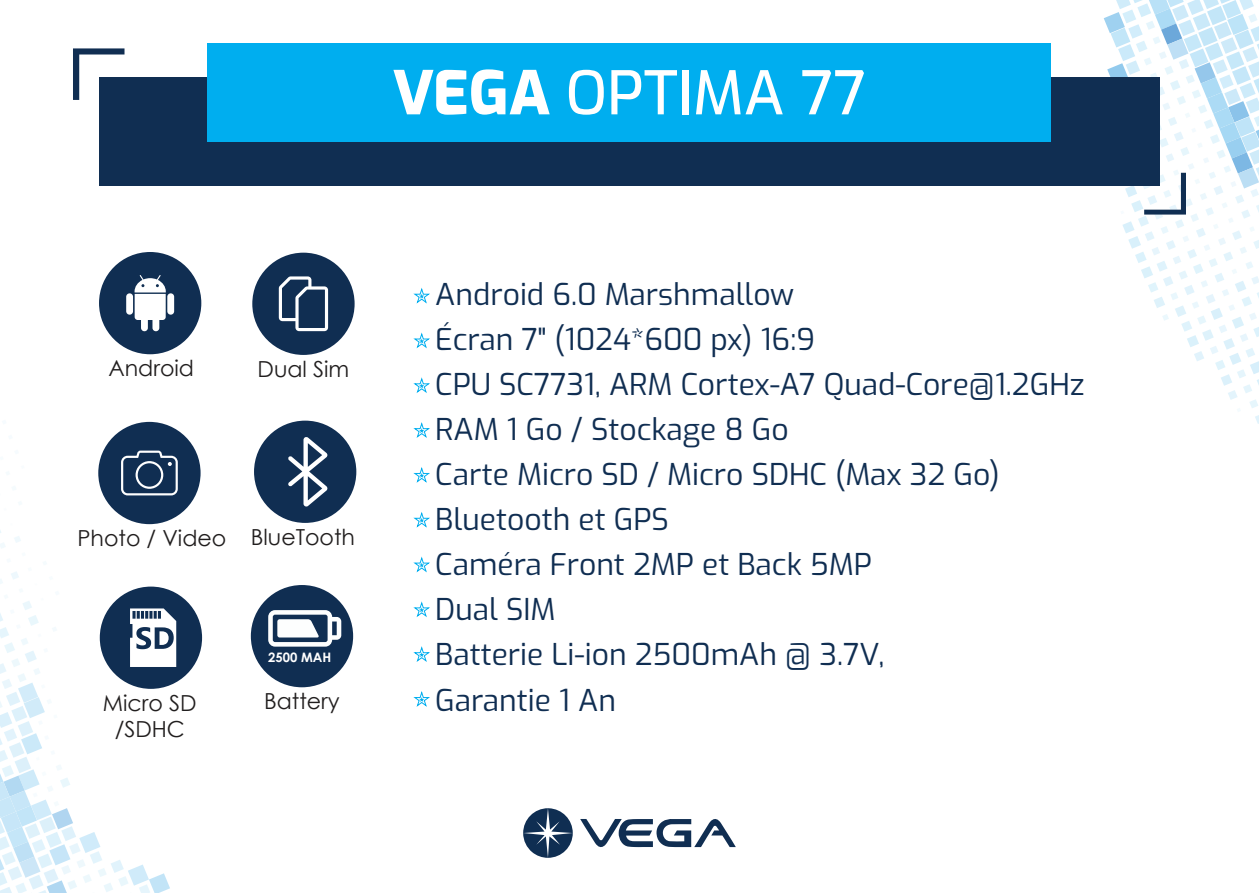
<style>
.page{position:relative;width:1259px;height:893px;background:#fff}
.page>*{position:absolute;margin:0;border:0;box-sizing:border-box;transform-origin:0 0}
.t1{font:500 60px "Exo";color:#fff}
.t2{font:30px/45px "Exo";color:#102e52}
.t3{font:22.2px "Century Gothic";color:#211e1e}
.t4{font:700 12.9px "Century Gothic";color:#fff}
.s1{font-weight:800}
</style>
<div class="page">
<div style="left:99px;top:77px;width:1061px;height:109px;background:#102e52"></div>
<svg style="left:1103px;top:0;width:156px;height:424px"></svg>
<svg style="left:73px;top:48px;width:51px;height:52px"></svg>
<div style="left:208px;top:43px;width:843px;height:99px;background:#00aeef"></div>
<svg style="left:414px;top:333px;width:15px;height:15px"></svg>
<svg style="left:414px;top:378px;width:15px;height:15px"></svg>
<svg style="left:414px;top:423px;width:15px;height:14px"></svg>
<svg style="left:414px;top:467px;width:15px;height:15px"></svg>
<svg style="left:414px;top:647px;width:15px;height:14px"></svg>
<svg style="left:414px;top:692px;width:15px;height:14px"></svg>
<svg style="left:414px;top:512px;width:15px;height:15px"></svg>
<svg style="left:414px;top:557px;width:15px;height:15px"></svg>
<svg style="left:414px;top:602px;width:15px;height:15px"></svg>
<svg style="left:414px;top:288px;width:15px;height:15px"></svg>
<div style="left:100px;top:587px;width:102px;height:102px;background:#102e52;border-radius:50%"></div>
<svg style="left:0;top:523px;width:176px;height:370px"></svg>
<div style="left:98px;top:422px;width:103px;height:102px;background:#102e52;border-radius:50%"></div>
<svg style="left:121px;top:451px;width:57px;height:44px"></svg>
<div style="left:252px;top:253px;width:102px;height:102px;background:#102e52;border-radius:50%"></div>
<svg style="left:279px;top:276px;width:49px;height:55px"></svg>
<div style="left:251px;top:585px;width:102px;height:102px;background:#102e52;border-radius:50%"></div>
<svg style="left:268px;top:610px;width:73px;height:37px"></svg>
<div style="left:99px;top:252px;width:102px;height:102px;background:#102e52;border-radius:50%"></div>
<div style="left:126px;top:293px;width:7px;height:22px;background:#fff;border-radius:3px"></div>
<svg style="left:135px;top:275px;width:31px;height:56px"></svg>
<div style="left:167px;top:293px;width:7px;height:22px;background:#fff;border-radius:3px"></div>
<div style="left:254px;top:421px;width:102px;height:102px;background:#102e52;border-radius:50%"></div>
<svg style="left:288px;top:437px;width:39px;height:69px"></svg>
<svg style="left:523px;top:808px;width:50px;height:50px"></svg>
<svg style="left:580px;top:819px;width:156px;height:29px"></svg>
<h1 class="t1" style="left:393px;top:48px;width:475px"><span class="s1">VEGA</span> OPTIMA 77</h1>
<p class="t3" style="left:108px;top:353px;width:87px">Android</p>
<p class="t3" style="left:258px;top:353px;width:93px">Dual Sim</p>
<p class="t3" style="left:77px;top:522px;width:150px">Photo / Video</p>
<p class="t3" style="left:251px;top:521px;width:106px">BlueTooth</p>
<p class="t4" style="left:268px;top:648px;width:65px">2500 MAH</p>
<p class="t2" style="left:435px;top:270px;width:651px">Android 6.0 Marshmallow<br>Écran 7" (1024*600 px) 16:9<br>CPU SC7731, ARM Cortex-A7 Quad-Core@1.2GHz<br>RAM 1 Go / Stockage 8 Go<br>Carte Micro SD / Micro SDHC (Max 32 Go)<br>Bluetooth et GPS<br>Caméra Front 2MP et Back 5MP<br>Dual SIM<br>Batterie Li-ion 2500mAh @ 3.7V,</p>
<p class="t3" style="left:103px;top:687px;width:95px">Micro SD</p>
<p class="t2" style="left:435px;top:675px;width:182px">Garantie 1 An</p>
<p class="t3" style="left:115px;top:714px;width:72px">/SDHC</p>
<p class="t3" style="left:264px;top:685px;width:77px">Battery</p>
</div>
